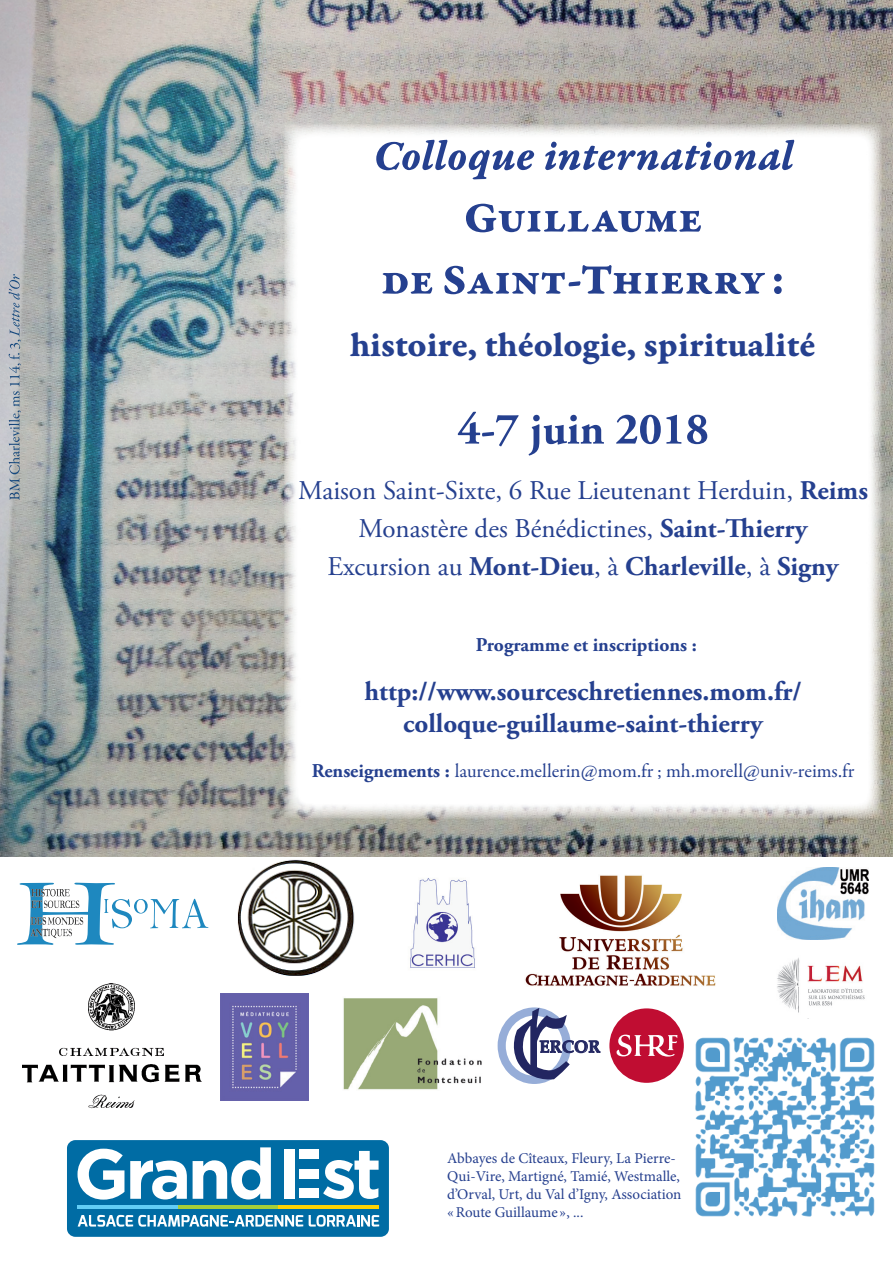
<style>
.page{position:relative;width:893px;height:1263px;background:#fff}
.page>*{position:absolute;margin:0;border:0;box-sizing:border-box;transform-origin:0 0}
.t1{font:36px "Garamond Premr Pro Bd Capt";letter-spacing:-.01em;color:#25408f}
.t2{font:27px/37.8px "Adobe Garamond Pro";color:#25408f;text-align:center}
.t3{font:700 27px/32.4px "Adobe Garamond Pro";color:#25408f;text-align:center}
.t4{font:19.5px "Garamond Premr Pro";color:#25408f}
.t5{font:700 19.5px "Adobe Garamond Pro";color:#25408f}
.t6{font:700 16.65px "Palatino Linotype";letter-spacing:.015em;color:#222661}
.t7{font:15px/18px "Minion Pro";color:#253f8e}
.s1{font-weight:700}
.s2{font-family:"Adobe Garamond Pro";font-weight:700}
</style>
<div class="page">
<img style="left:410px;top:878px;width:65px;height:90px">
<img style="left:0;top:0;width:893px;height:857px">
<svg style="left:17px;top:883px;width:191px;height:62px"></svg>
<img style="left:284px;top:124px;width:598px;height:695px">
<img style="left:515px;top:140px;width:279px;height:39px">
<img style="left:376px;top:140px;width:139px;height:39px">
<img style="left:607px;top:204px;width:94px;height:28px">
<img style="left:466px;top:204px;width:141px;height:28px">
<img style="left:382px;top:265px;width:383px;height:29px">
<img style="left:382px;top:266px;width:127px;height:28px">
<img style="left:765px;top:274px;width:9px;height:20px">
<img style="left:774px;top:274px;width:8px;height:20px">
<img style="left:350px;top:332px;width:465px;height:32px">
<img style="left:636px;top:412px;width:71px;height:44px">
<img style="left:458px;top:412px;width:178px;height:44px">
<img style="left:299px;top:481px;width:203px;height:22px">
<img style="left:510px;top:480px;width:283px;height:23px">
<img style="left:801px;top:481px;width:66px;height:19px">
<img style="left:359px;top:518px;width:294px;height:22px">
<img style="left:661px;top:518px;width:147px;height:26px">
<img style="left:328px;top:557px;width:266px;height:19px">
<img style="left:595px;top:557px;width:24px;height:21px">
<img style="left:626px;top:556px;width:120px;height:19px">
<img style="left:747px;top:557px;width:23px;height:21px">
<img style="left:778px;top:557px;width:61px;height:25px">
<img style="left:476px;top:638px;width:220px;height:18px">
<img style="left:365px;top:681px;width:436px;height:26px">
<img style="left:404px;top:713px;width:360px;height:27px">
<img style="left:312px;top:764px;width:138px;height:18px">
<img style="left:455px;top:763px;width:399px;height:18px">
<img style="left:678px;top:1027px;width:197px;height:190px">
<img style="left:525px;top:875px;width:191px;height:111px">
<svg style="left:498px;top:1007px;width:73px;height:77px"></svg>
<img style="left:777px;top:867px;width:92px;height:73px">
<img style="left:777px;top:957px;width:88px;height:62px">
<div style="left:609px;top:1008px;width:75px;height:75px;background:#c00d32;border-radius:50%"></div>
<svg style="left:616px;top:1035px;width:61px;height:22px"></svg>
<img style="left:22px;top:983px;width:179px;height:125px">
<img style="left:343px;top:998px;width:139px;height:92px">
<img style="left:237px;top:859px;width:118px;height:116px">
<div style="left:66px;top:1139px;width:324px;height:99px;background:#006ca4;border-radius:9px"></div>
<div style="left:65px;top:1138px;width:326px;height:101px;border:2px solid #fff;border-radius:9px"></div>
<svg style="left:78px;top:1215px;width:225px;height:12px"></svg>
<svg style="left:309px;top:1215px;width:70px;height:12px"></svg>
<svg style="left:78px;top:1149px;width:46px;height:51px"></svg>
<svg style="left:130px;top:1160px;width:57px;height:39px"></svg>
<svg style="left:193px;top:1147px;width:78px;height:52px"></svg>
<svg style="left:323px;top:1151px;width:56px;height:48px"></svg>
<div style="left:299px;top:1189px;width:19px;height:9px;background:#fff"></div>
<div style="left:299px;top:1169px;width:19px;height:9px;background:#fff"></div>
<div style="left:299px;top:1149px;width:19px;height:10px;background:#fff"></div>
<div style="left:284px;top:1149px;width:11px;height:49px;background:#fff"></div>
<hr style="left:77px;top:1205px;width:101px;height:4px;background:#62cdf5">
<hr style="left:178px;top:1205px;width:101px;height:4px;background:#a6ce39">
<hr style="left:279px;top:1205px;width:100px;height:4px;background:#fed304">
<img style="left:221px;top:993px;width:87px;height:107px">
<svg style="left:9px;top:274px;width:12px;height:226px;background:#a1abb5"></svg>
<img style="left:51px;top:929px;width:21px;height:9px">
<h1 class="t1" style="left:350px;top:322px;width:467px">histoire, théologie, spiritualité</h1>
<p class="t2" style="left:298px;top:474px;width:571px">Maison Saint-Sixte, 6 Rue Lieutenant Herduin, <span class="s1">Reims<br></span>Monastère des Bénédictines, <span class="s1">Saint-Thierry<br></span>Excursion au <span class="s1">Mont-Dieu</span>, à <span class="s1">Charleville</span>, à <span class="s1">Signy</span></p>
<p class="t5" style="left:476px;top:636px;width:223px">Programme et inscriptions :</p>
<p class="t3" style="left:364px;top:678px;width:439px">http://www.sourceschretiennes.mom.fr/ colloque-guillaume-saint-thierry</p>
<p class="t4" style="left:312px;top:759px;width:544px"><span class="s2">Renseignements :</span> laurence.mellerin@mom.fr ; mh.morell@univ-reims.fr</p>
<p class="t6" style="left:539px;top:1037px;width:62px">ERCOR</p>
<p class="t7" style="left:447px;top:1151px;width:236px">Abbayes de Cîteaux, Fleury, La Pierre-Qui-Vire, Martigné, Tamié, Westmalle, d’Orval, Urt, du Val d’Igny, Association « Route Guillaume », ...</p>
</div>
